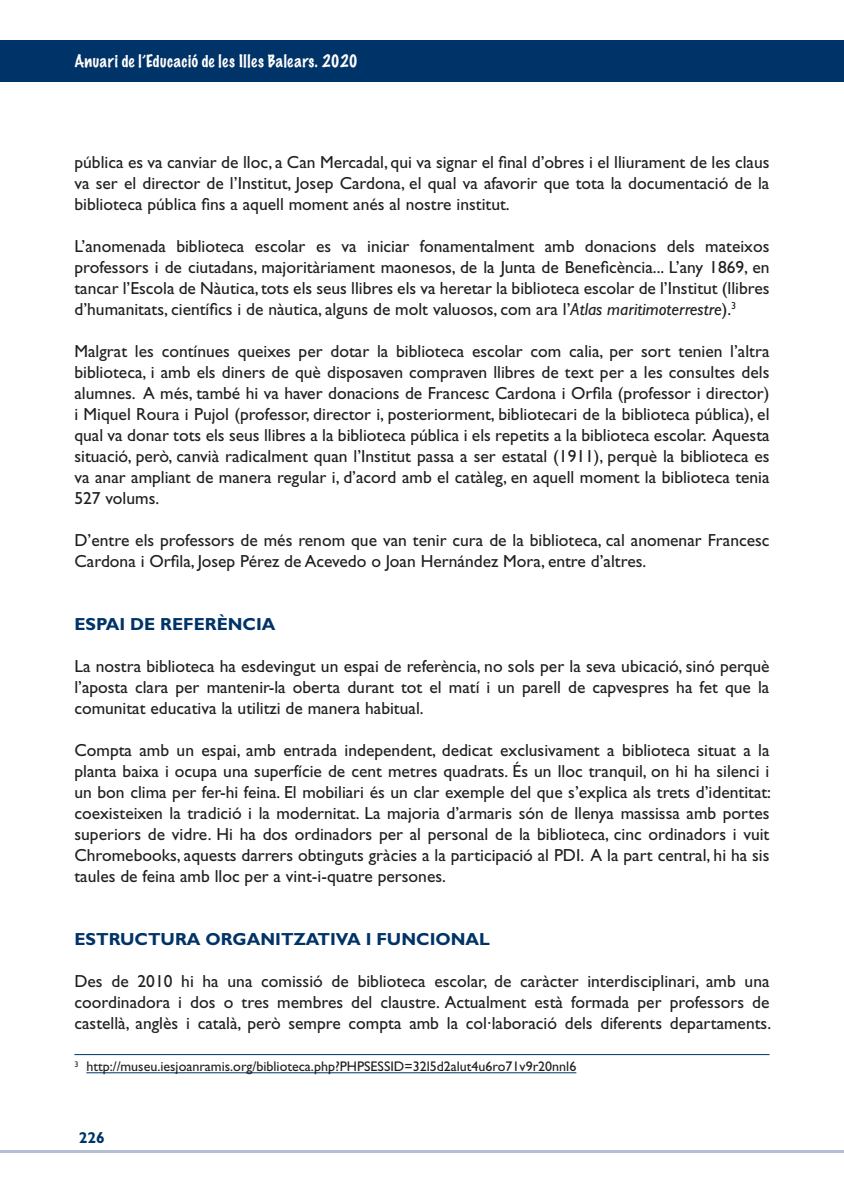
<style>
.page{position:relative;width:844px;height:1191px;background:#fff}
.page>*{position:absolute;margin:0;border:0;box-sizing:border-box;transform-origin:0 0}
.t1{font:17.5px/21px "Gill Sans Std";color:#231f20;text-align:justify}
.t2{font:700 17.5px "Gill Sans Std";color:#003367}
.t3{font:100 15.75px "Marker Felt";letter-spacing:.025em;color:#fff}
.t4{font:700 15.75px "Gill Sans Std";color:#003367}
.t5{font:14px "Gill Sans Std";color:#231f20}
.s1{font-style:italic}
</style>
<div class="page">
<div style="left:0;top:40px;width:843px;height:42px;background:#003367"></div>
<hr style="left:0;top:1150px;width:843px;height:2px;background:#b4bed5">
<hr style="left:74px;top:1054px;width:695px;height:1px;background:#003367">
<hr style="left:86px;top:1072px;width:490px;height:1px;background:#003367">
<p class="t3" style="left:74px;top:49px;width:285px">Anuari de l’Educació de les Illes Balears. 2020</p>
<p class="t1" style="left:74px;top:152px;width:696px">pública es va canviar de lloc, a Can Mercadal, qui va signar el final d’obres i el lliurament de les claus va ser el director de l’Institut, Josep Cardona, el qual va afavorir que tota la documentació de la biblioteca pública fins a aquell moment anés al nostre institut.</p>
<p class="t1" style="left:74px;top:236px;width:696px">L’anomenada biblioteca escolar es va iniciar fonamentalment amb donacions dels mateixos professors i de ciutadans, majoritàriament maonesos, de la Junta de Beneficència... L’any 1869, en tancar l’Escola de Nàutica, tots els seus llibres els va heretar la biblioteca escolar de l’Institut (llibres d’humanitats, científics i de nàutica, alguns de molt valuosos, com ara l’<span class="s1">Atlas maritimoterrestre</span>).<sup>3</sup></p>
<p class="t1" style="left:74px;top:341px;width:696px">Malgrat les contínues queixes per dotar la biblioteca escolar com calia, per sort tenien l’altra biblioteca, i amb els diners de què disposaven compraven llibres de text per a les consultes dels alumnes. A més, també hi va haver donacions de Francesc Cardona i Orfila (professor i director) i Miquel Roura i Pujol (professor, director i, posteriorment, bibliotecari de la biblioteca pública), el qual va donar tots els seus llibres a la biblioteca pública i els repetits a la biblioteca escolar. Aquesta situació, però, canvià radicalment quan l’Institut passa a ser estatal (1911), perquè la biblioteca es va anar ampliant de manera regular i, d’acord amb el catàleg, en aquell moment la biblioteca tenia 527 volums.</p>
<p class="t1" style="left:74px;top:530px;width:696px">D’entre els professors de més renom que van tenir cura de la biblioteca, cal anomenar Francesc<br>Cardona i Orfila, Josep Pérez de Acevedo o Joan Hernández Mora, entre d’altres.</p>
<p class="t2" style="left:74px;top:614px;width:202px">ESPAI DE REFERÈNCIA</p>
<p class="t1" style="left:74px;top:656px;width:696px">La nostra biblioteca ha esdevingut un espai de referència, no sols per la seva ubicació, sinó perquè l’aposta clara per mantenir-la oberta durant tot el matí i un parell de capvespres ha fet que la comunitat educativa la utilitzi de manera habitual.</p>
<p class="t1" style="left:74px;top:740px;width:698px">Compta amb un espai, amb entrada independent, dedicat exclusivament a biblioteca situat a la planta baixa i ocupa una superfície de cent metres quadrats. És un lloc tranquil, on hi ha silenci i un bon clima per fer-hi feina. El mobiliari és un clar exemple del que s’explica als trets d’identitat: coexisteixen la tradició i la modernitat. La majoria d’armaris són de llenya massissa amb portes superiors de vidre. Hi ha dos ordinadors per al personal de la biblioteca, cinc ordinadors i vuit Chromebooks, aquests darrers obtinguts gràcies a la participació al PDI. A la part central, hi ha sis taules de feina amb lloc per a vint-i-quatre persones.</p>
<p class="t2" style="left:74px;top:929px;width:417px">ESTRUCTURA ORGANITZATIVA I FUNCIONAL</p>
<p class="t1" style="left:74px;top:971px;width:698px">Des de 2010 hi ha una comissió de biblioteca escolar, de caràcter interdisciplinari, amb una coordinadora i dos o tres membres del claustre. Actualment està formada per professors de castellà, anglès i català, però sempre compta amb la col·laboració dels diferents departaments.</p>
<p class="t5" style="left:74px;top:1058px;width:503px"><sup>3</sup> http://museu.iesjoanramis.org/biblioteca.php?PHPSESSID=32l5d2alut4u6ro71v9r20nnl6</p>
<p class="t4" style="left:79px;top:1128px;width:28px">226</p>
</div>
